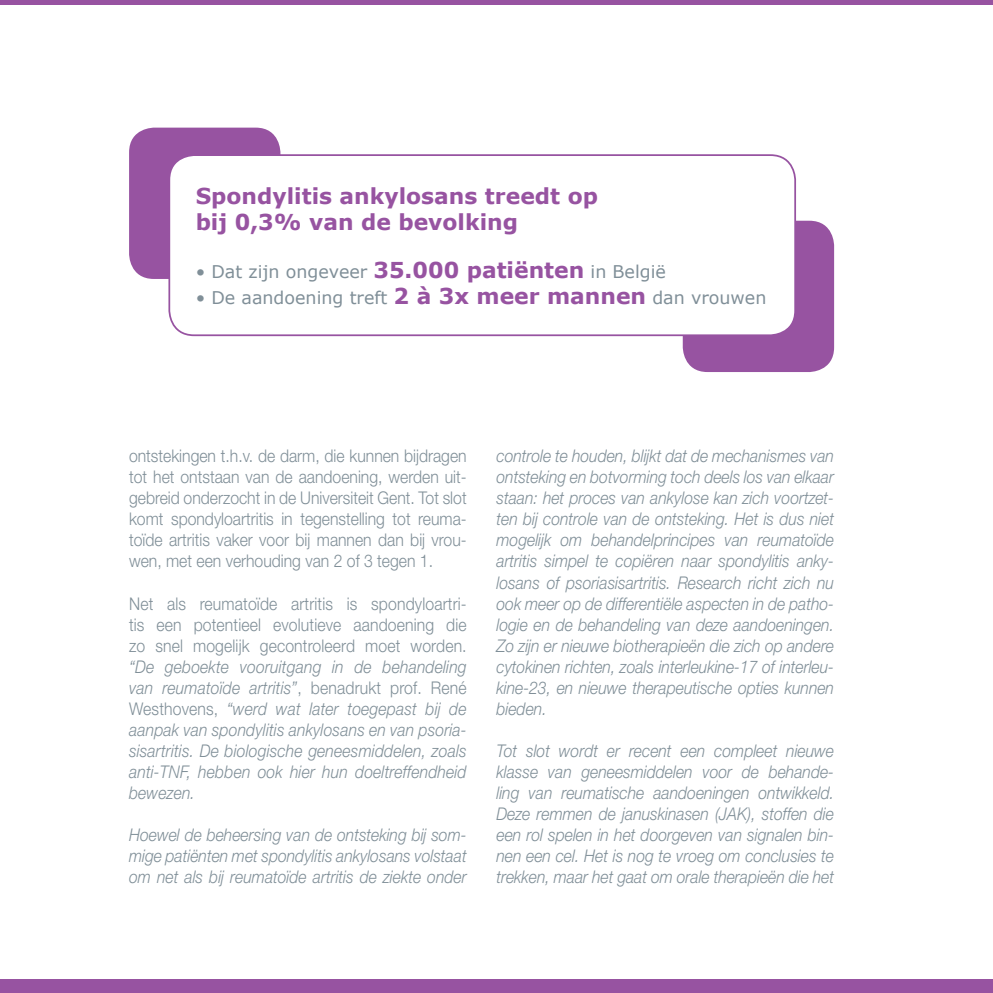
<style>
.page{position:relative;width:993px;height:993px;background:#fff}
.page>*{position:absolute;margin:0;border:0;box-sizing:border-box;transform-origin:0 0}
.encadre-body{font:700 21.88px/26.2px "Verdana";color:#9753a1}
.body{font:italic 300 17.5px/21px "Helvetica Neue";color:#808f98;text-align:justify;scale:.9 1}
.body-2{font:300 17.5px/21px "Helvetica Neue";color:#808f98;text-align:justify;scale:.9 1}
.encadre-body-2{font:17.5px "Verdana";color:#808f98}
.s1{font-weight:700;font-size:21.88px;color:#9753a1}
.s2{font-style:normal}
</style>
<div class="page">
<div style="left:0;top:0;width:992px;height:5px;background:#9753a1"></div>
<div style="left:0;top:978px;width:992px;height:14px;background:#9753a1"></div>
<div style="left:129px;top:128px;width:151px;height:151px;background:#9753a1;border-radius:25px"></div>
<div style="left:682px;top:221px;width:151px;height:151px;background:#9753a1;border-radius:25px"></div>
<div style="left:169px;top:155px;width:625px;height:180px;background:#fff;border-radius:25px"></div>
<div style="left:168px;top:154px;width:627px;height:182px;border:2px solid #9753a1;border-radius:25px"></div>
<p class="encadre-body" style="left:196px;top:182px;width:404px">Spondylitis ankylosans treedt op bij 0,3% van de bevolking</p>
<p class="encadre-body-2" style="left:196px;top:259px;width:471px">• Dat zijn ongeveer <span class="s1">35.000 patiënten</span> in België</p>
<p class="encadre-body-2" style="left:196px;top:285px;width:572px">• De aandoening treft <span class="s1">2 à 3x meer mannen</span> dan vrouwen</p>
<p class="body-2" style="left:129px;top:445px;width:376px">ontstekingen t.h.v. de darm, die kunnen bijdragen tot het ontstaan van de aandoening, werden uit&shy;gebreid onderzocht in de Universiteit Gent. Tot slot komt spondyloartritis in tegenstelling tot reuma‑ toïde artritis vaker voor bij mannen dan bij vrou&shy;wen, met een verhouding van 2 of 3 tegen 1.</p>
<p class="body" style="left:129px;top:592px;width:376px"><span class="s2">Net als reumatoïde artritis is spondyloartri&shy;tis een potentieel evolutieve aandoening die zo snel mogelijk gecontroleerd moet worden. </span>“De geboekte vooruitgang in de behandeling van reumatoïde artritis”<span class="s2">, benadrukt prof. René Westhovens,</span> “werd wat later toegepast bij de aanpak van spondylitis ankylosans en van psoria&shy;sisartritis. De biologische geneesmiddelen, zoals anti-TNF, hebben ook hier hun doeltreffendheid bewezen.</p>
<p class="body" style="left:129px;top:823px;width:376px">Hoewel de beheersing van de ontsteking bij som&shy;mige patiënten met spondylitis ankylosans volstaat om net als bij reumatoïde artritis de ziekte onder</p>
<p class="body" style="left:496px;top:445px;width:376px">controle te houden, blijkt dat de mechanismes van ontsteking en botvorming toch deels los van elkaar staan: het proces van ankylose kan zich voortzet&shy;ten bij controle van de ontsteking. Het is dus niet mogelijk om behandelprincipes van reumatoïde artritis simpel te copiëren naar spondylitis anky&shy;losans of psoriasisartritis. Research richt zich nu ook meer op de differentiële aspecten in de patho&shy;logie en de behandeling van deze aandoeningen.<br>Zo zijn er nieuwe biotherapieën die zich op andere cytokinen richten, zoals interleukine-17 of interleu&shy;kine-23, en nieuwe therapeutische opties kunnen bieden.</p>
<p class="body" style="left:496px;top:739px;width:376px">Tot slot wordt er recent een compleet nieuwe klasse van geneesmiddelen voor de behande&shy;ling van reumatische aandoeningen ontwikkeld.<br>Deze remmen de januskinasen (JAK), stoffen die een rol spelen in het doorgeven van signalen bin&shy;nen een cel. Het is nog te vroeg om conclusies te trekken, maar het gaat om orale therapieën die het</p>
</div>
